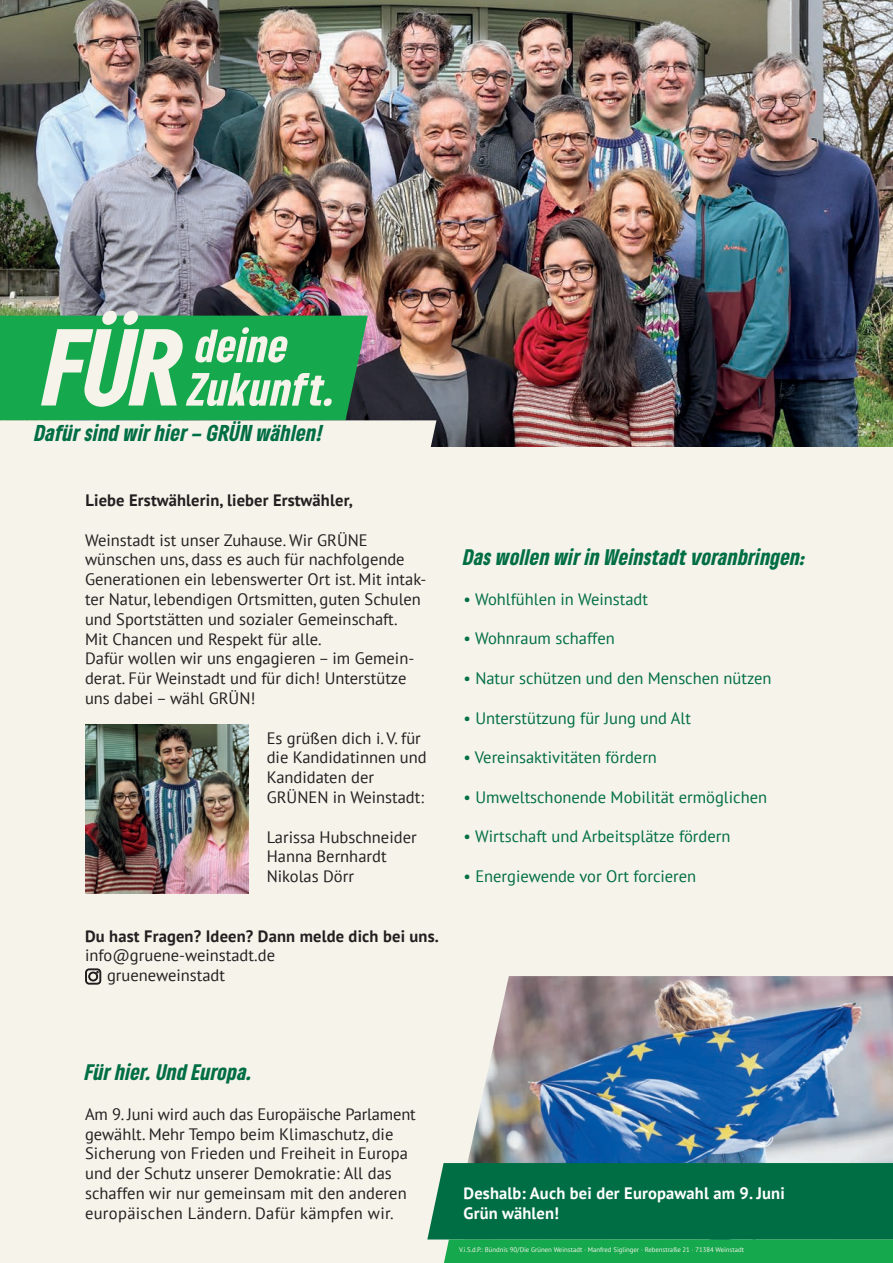
<style>
.page{position:relative;width:893px;height:1263px;background:#f6f3eb}
.page>*{position:absolute;margin:0;border:0;box-sizing:border-box;transform-origin:0 0}
.t1{font:italic 900 condensed 21.45px "Gruene Type";letter-spacing:.02em;color:#006e44}
.t2{font:italic 900 condensed 21px "Gruene Type";letter-spacing:.02em;color:#006e44}
.t3{font:16.5px/19.8px "PT Sans";color:#231f20}
.t4{font:16.5px "PT Sans";color:#006e44}
.t5{font:700 16.5px "PT Sans";letter-spacing:.01em;color:#231f20}
.t6{font:700 16.5px/19.8px "PT Sans";letter-spacing:.01em;color:#fff}
.t7{font:6.75px "PT Sans";color:#f6f3eb}
</style>
<div class="page">
<img style="left:0;top:0;width:893px;height:446px">
<img style="left:467px;top:976px;width:426px;height:187px">
<img style="left:85px;top:725px;width:163px;height:168px">
<svg style="left:427px;top:1163px;width:466px;height:100px;background:#0b7e4a"></svg>
<svg style="left:85px;top:968px;width:16px;height:16px"></svg>
<svg style="left:0;top:311px;width:436px;height:136px"></svg>
<h1 class="t1" style="left:35px;top:419px;width:289px">Dafür sind wir hier – GRÜN wählen!</h1>
<p class="t5" style="left:85px;top:489px;width:269px">Liebe Erstwählerin, lieber Erstwähler,</p>
<p class="t3" style="left:85px;top:529px;width:343px">Weinstadt ist unser Zuhause. Wir GRÜNE wünschen uns, dass es auch für nachfolgende Generationen ein lebenswerter Ort ist. Mit intak&shy;ter Natur, lebendigen Ortsmitten, guten Schulen und Sportstätten und sozialer Gemeinschaft.<br>Mit Chancen und Respekt für alle.<br>Dafür wollen wir uns engagieren – im Gemein&shy;derat. Für Weinstadt und für dich! Unterstütze uns dabei – wähl GRÜN!</p>
<p class="t3" style="left:267px;top:727px;width:161px">Es grüßen dich i. V. für die Kandidatinnen und<br>Kandidaten der<br>GRÜNEN in Weinstadt:</p>
<p class="t3" style="left:267px;top:826px;width:151px">Larissa Hubschneider<br>Hanna Bernhardt<br>Nikolas Dörr</p>
<p class="t5" style="left:85px;top:925px;width:355px">Du hast Fragen? Ideen? Dann melde dich bei uns.</p>
<p class="t3" style="left:107px;top:945px;width:170px;text-indent:-22px">info@gruene-weinstadt.de grueneweinstadt</p>
<p class="t2" style="left:463px;top:543px;width:344px">Das wollen wir in Weinstadt voranbringen:</p>
<p class="t4" style="left:463px;top:588px;width:186px">• Wohlfühlen in Weinstadt</p>
<p class="t4" style="left:463px;top:628px;width:153px">• Wohnraum schaffen</p>
<p class="t4" style="left:463px;top:668px;width:310px">• Natur schützen und den Menschen nützen</p>
<p class="t4" style="left:463px;top:707px;width:229px">• Unterstützung für Jung und Alt</p>
<p class="t4" style="left:463px;top:747px;width:195px">• Vereinsaktivitäten fördern</p>
<p class="t4" style="left:463px;top:786px;width:305px">• Umweltschonende Mobilität ermöglichen</p>
<p class="t4" style="left:463px;top:826px;width:268px">• Wirtschaft und Arbeitsplätze fördern</p>
<p class="t4" style="left:463px;top:866px;width:234px">• Energiewende vor Ort forcieren</p>
<p class="t2" style="left:85px;top:1058px;width:169px">Für hier. Und Europa.</p>
<p class="t3" style="left:85px;top:1104px;width:332px">Am 9. Juni wird auch das Europäische Parlament gewählt. Mehr Tempo beim Klimaschutz, die Sicherung von Frieden und Freiheit in Europa und der Schutz unserer Demokratie: All das schaffen wir nur gemeinsam mit den anderen europäischen Ländern. Dafür kämpfen wir.</p>
<p class="t6" style="left:463px;top:1183px;width:323px">Deshalb: Auch bei der Europawahl am 9. Juni<br>Grün wählen!</p>
<p class="t7" style="left:459px;top:1245px;width:286px">V.i.S.d.P.: Bündnis 90/Die Grünen Weinstadt · Manfred Siglinger · Rebenstraße 21 · 71384 Weinstadt</p>
</div>
